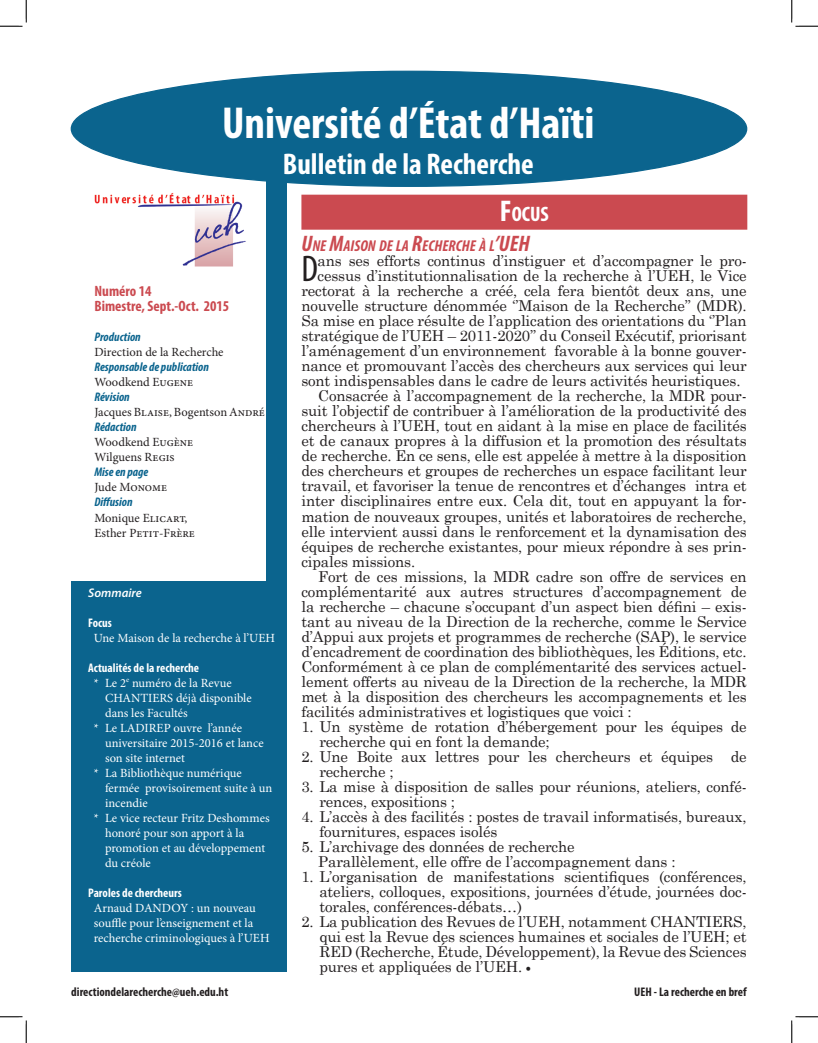
<style>
.page{position:relative;width:818px;height:1043px;background:#fff}
.page>*{position:absolute;margin:0;border:0;box-sizing:border-box;transform-origin:0 0}
.t1{font:700 condensed 45px "Myriad Pro";color:#fff}
.t2{font:condensed 37.25px "Myriad Pro";color:#231f20}
.t3{font:700 condensed 30px "Myriad Pro";color:#fff}
.Rubrique{font:700 condensed 21px "Myriad Pro";color:#fff}
.Sous-titre{font:italic 700 condensed 15.75px "Myriad Pro";color:#cb4a50}
.t4{font:15px/15px "Century Schoolbook";letter-spacing:-.01em;color:#231f20;text-align:justify}
.t5{font:700 condensed 15px "Myriad Pro";color:#cb4a50}
.sommaire{font:12.5px/15px "Minion Pro";color:#fff}
.t6{font:12.5px "Minion Pro";color:#231f20}
.t7{font:italic 700 condensed 12.5px "Myriad Pro";color:#0b648e}
.t8{font:700 condensed 12.5px "Myriad Pro";color:#231f20}
.t9{font:700 condensed 12.5px "Myriad Pro";color:#fff}
.t10{font:italic 600 12.5px "Myriad Pro";color:#fff}
.s1{font-size:30px}
.s2{font-size:22.5px}
.s3{font-family:"Minion Pro"}
</style>
<div class="page">
<div style="left:266px;top:160px;width:20px;height:631px;background:#0b648e"></div>
<div style="left:71px;top:581px;width:215px;height:390px;background:#0b648e"></div>
<div style="left:71px;top:71px;width:675px;height:115px;background:#0b648e;border-radius:50%"></div>
<div style="left:301px;top:195px;width:446px;height:35px;background:#cb4a50"></div>
<img style="left:95px;top:193px;width:151px;height:73px">
<svg style="left:0;top:0;width:27px;height:27px"></svg>
<svg style="left:0;top:1016px;width:27px;height:26px"></svg>
<svg style="left:791px;top:0;width:27px;height:27px"></svg>
<svg style="left:791px;top:1016px;width:27px;height:26px"></svg>
<p class="t1" style="left:222px;top:95px;width:374px">Université d’État d’Haïti</p>
<p class="t3" style="left:283px;top:146px;width:252px">Bulletin de la Recherche</p>
<p class="Rubrique" style="left:500px;top:201px;width:50px"><span class="s1">F</span>OCUS</p>
<p class="t5" style="left:94px;top:282px;width:58px">Numéro 14</p>
<p class="t5" style="left:94px;top:297px;width:136px">Bimestre, Sept.-Oct. 2015</p>
<p class="t7" style="left:94px;top:329px;width:48px">Production</p>
<p class="t6" style="left:94px;top:344px;width:131px">Direction de la Recherche</p>
<p class="t7" style="left:94px;top:359px;width:116px">Responsable de publication</p>
<p class="t6" style="left:94px;top:374px;width:100px">Woodkend Eugene</p>
<p class="t7" style="left:94px;top:389px;width:37px">Révision</p>
<p class="t6" style="left:94px;top:404px;width:172px">Jacques Blaise, Bogentson André</p>
<p class="t7" style="left:94px;top:419px;width:44px">Rédaction</p>
<p class="t6" style="left:94px;top:434px;width:100px">Woodkend Eugène</p>
<p class="t6" style="left:94px;top:449px;width:82px">Wilguens Regis</p>
<p class="t7" style="left:94px;top:464px;width:55px">Mise en page</p>
<p class="t6" style="left:94px;top:479px;width:74px">Jude Monome</p>
<p class="t7" style="left:94px;top:494px;width:40px">Diffusion</p>
<p class="t6" style="left:94px;top:509px;width:95px">Monique Elicart,</p>
<p class="t6" style="left:94px;top:524px;width:102px">Esther Petit-Frère</p>
<p class="t10" style="left:88px;top:584px;width:55px">Sommaire</p>
<p class="t9" style="left:88px;top:614px;width:25px">Focus</p>
<p class="sommaire" style="left:94px;top:630px;width:183px">Une Maison de la recherche à l’UEH</p>
<p class="t9" style="left:88px;top:659px;width:112px">Actualités de la recherche</p>
<p class="sommaire" style="left:105px;top:675px;width:148px;text-indent:-11px">* Le 2<sup>e</sup> numéro de la Revue<br>CHANTIERS déjà disponible dans les Facultés</p>
<p class="sommaire" style="left:105px;top:720px;width:160px;text-indent:-11px">* Le LADIREP ouvre l’année universitaire 2015-2016 et lance son site internet</p>
<p class="sommaire" style="left:105px;top:765px;width:169px;text-indent:-11px">* La Bibliothèque numérique fermée provisoirement suite à un incendie</p>
<p class="sommaire" style="left:105px;top:810px;width:166px;text-indent:-11px">* Le vice recteur Fritz Deshommes honoré pour son apport à la promotion et au développement du créole</p>
<p class="t9" style="left:88px;top:884px;width:95px">Paroles de chercheurs</p>
<p class="sommaire" style="left:94px;top:900px;width:177px">Arnaud DANDOY : un nouveau souffle pour l’enseignement et la recherche criminologiques à l’UEH</p>
<p class="Sous-titre" style="left:301px;top:236px;width:220px"><span class="s2">U</span>NE <span class="s2">M</span>AISON DE LA <span class="s2">R</span>ECHERCHE À L<span class="s2">’UEH</span></p>
<p class="t2" style="left:301px;top:246px;width:18px">D</p>
<p class="t4" style="left:317px;top:252px;width:430px">ans ses efforts continus d’instiguer et d’accompagner le pro-</p>
<p class="t4" style="left:317px;top:267px;width:430px">cessus d’institutionnalisation de la recherche à l’UEH, le Vice</p>
<p class="t4" style="left:301px;top:282px;width:447px">rectorat à la recherche a créé, cela fera bientôt deux ans, une</p>
<p class="t4" style="left:301px;top:297px;width:447px">nouvelle structure dénommée ‘’Maison de la Recherche’’ (MDR).</p>
<p class="t4" style="left:301px;top:312px;width:447px">Sa mise en place résulte de l’application des orientations du ‘’Plan</p>
<p class="t4" style="left:301px;top:327px;width:446px">stratégique de l’UEH – 2011-2020’’ du Conseil Exécutif, priorisant</p>
<p class="t4" style="left:301px;top:342px;width:446px">l’aménagement d’un environnement favorable à la bonne gouver-</p>
<p class="t4" style="left:301px;top:357px;width:447px">nance et promouvant l’accès des chercheurs aux services qui leur</p>
<p class="t4" style="left:301px;top:372px;width:440px">sont indispensables dans le cadre de leurs activités heuristiques.</p>
<p class="t4" style="left:301px;top:387px;width:447px;text-indent:17px">Consacrée à l’accompagnement de la recherche, la MDR pour&shy;suit l’objectif de contribuer à l’amélioration de la productivité des chercheurs à l’UEH, tout en aidant à la mise en place de facilités et de canaux propres à la diffusion et la promotion des résultats de recherche. En ce sens, elle est appelée à mettre à la disposition des chercheurs et groupes de recherches un espace facilitant leur travail, et favoriser la tenue de rencontres et d’échanges intra et inter disciplinaires entre eux. Cela dit, tout en appuyant la for&shy;mation de nouveaux groupes, unités et laboratoires de recherche, elle intervient aussi dans le renforcement et la dynamisation des équipes de recherche existantes, pour mieux répondre à ses prin&shy;cipales missions.</p>
<p class="t4" style="left:301px;top:567px;width:447px;text-indent:17px">Fort de ces missions, la MDR cadre son offre de services en complémentarité aux autres structures d’accompagnement de la recherche – chacune s’occupant d’un aspect bien défini – exis&shy;tant au niveau de la Direction de la recherche, comme le Service d’Appui aux projets et programmes de recherche (SAP), le service d’encadrement de coordination des bibliothèques, les Éditions, etc.<br>Conformément à ce plan de complémentarité des services actuel&shy;lement offerts au niveau de la Direction de la recherche, la MDR met à la disposition des chercheurs les accompagnements et les facilités administratives et logistiques que voici :</p>
<p class="t4" style="left:319px;top:717px;width:428px;text-indent:-18px">1. Un système de rotation d’hébergement pour les équipes de recherche qui en font la demande;</p>
<p class="t4" style="left:319px;top:747px;width:429px;text-indent:-18px">2. Une Boite aux lettres pour les chercheurs et équipes de recherche ;</p>
<p class="t4" style="left:319px;top:777px;width:428px;text-indent:-18px">3. La mise à disposition de salles pour réunions, ateliers, confé&shy;rences, expositions ;</p>
<p class="t4" style="left:319px;top:807px;width:429px;text-indent:-18px">4. L’accès à des facilités : postes de travail informatisés, bureaux, fournitures, espaces isolés</p>
<p class="t4" style="left:301px;top:837px;width:275px">5. L’archivage des données de recherche</p>
<p class="t4" style="left:318px;top:852px;width:359px">Parallèlement, elle offre de l’accompagnement dans :</p>
<p class="t4" style="left:319px;top:867px;width:429px;text-indent:-18px">1. L’organisation de manifestations scientifiques (conférences, ateliers, colloques, expositions, journées d’étude, journées doc&shy;torales, conférences-débats…)</p>
<p class="t4" style="left:319px;top:912px;width:429px;text-indent:-18px">2. La publication des Revues de l’UEH, notamment CHANTIERS, qui est la Revue des sciences humaines et sociales de l’UEH; et RED (Recherche, Étude, Développement), la Revue des Sciences pures et appliquées de l’UEH. <span class="s3">•</span></p>
<p class="t8" style="left:71px;top:984px;width:158px">directiondelarecherche@ueh.edu.ht</p>
<p class="t8" style="left:634px;top:984px;width:114px">UEH - La recherche en bref</p>
</div>
